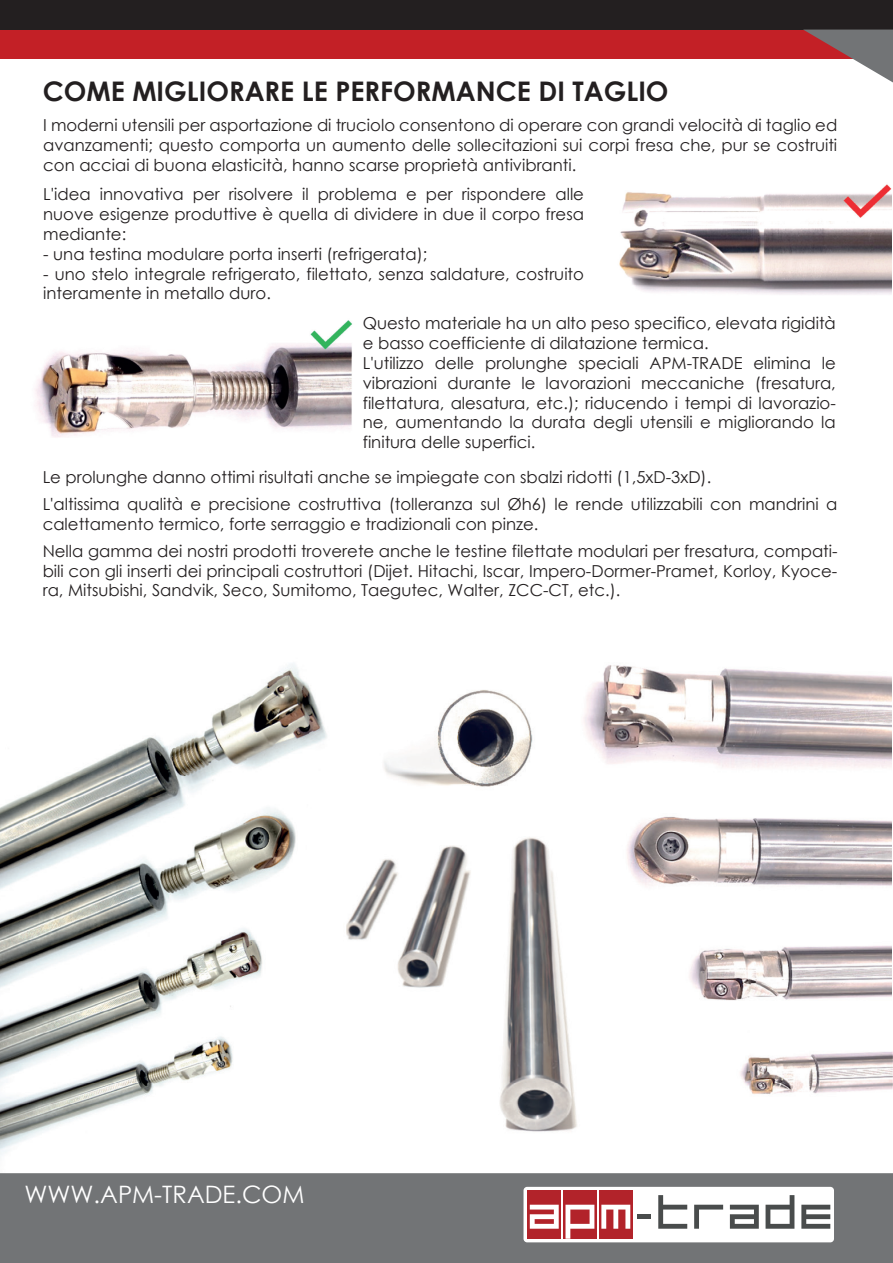
<style>
.page{position:relative;width:893px;height:1263px;background:#fff}
.page>*{position:absolute;margin:0;border:0;box-sizing:border-box;transform-origin:0 0}
.t1{font:700 27px "Century Gothic";color:#231f20}
.t2{font:24px "Century Gothic";color:#fff}
.t3{font:16.5px/19.8px "Century Gothic";color:#231f20}
</style>
<div class="page">
<img style="left:0;top:663px;width:893px;height:492px">
<img style="left:35px;top:320px;width:317px;height:117px">
<img style="left:619px;top:184px;width:273px;height:111px">
<img style="left:892px;top:637px;width:1px;height:64px">
<img style="left:892px;top:701px;width:1px;height:65px">
<img style="left:892px;top:766px;width:1px;height:64px">
<img style="left:892px;top:830px;width:1px;height:65px">
<img style="left:892px;top:895px;width:1px;height:64px">
<img style="left:892px;top:959px;width:1px;height:63px">
<div style="left:0;top:1173px;width:893px;height:90px;background:#727476"></div>
<div style="left:0;top:30px;width:893px;height:29px;background:#c32026"></div>
<div style="left:523px;top:1187px;width:311px;height:55px;background:#fff;border-radius:4px"></div>
<div style="left:528px;top:1190px;width:33px;height:49px;background:#b2232a"></div>
<svg style="left:530px;top:1205px;width:29px;height:24px"></svg>
<div style="left:563px;top:1190px;width:33px;height:49px;background:#b2232a"></div>
<svg style="left:565px;top:1205px;width:29px;height:34px"></svg>
<div style="left:599px;top:1190px;width:33px;height:49px;background:#b2232a"></div>
<svg style="left:601px;top:1205px;width:29px;height:24px"></svg>
<div style="left:637px;top:1214px;width:14px;height:5px;background:#494c4c"></div>
<svg style="left:658px;top:1195px;width:29px;height:34px"></svg>
<svg style="left:694px;top:1205px;width:29px;height:24px"></svg>
<svg style="left:730px;top:1205px;width:29px;height:24px"></svg>
<svg style="left:765px;top:1195px;width:29px;height:34px"></svg>
<svg style="left:801px;top:1205px;width:29px;height:24px"></svg>
<div style="left:0;top:0;width:893px;height:30px;background:#231f20"></div>
<svg style="left:804px;top:30px;width:89px;height:53px"></svg>
<h1 class="t1" style="left:43px;top:71px;width:627px">COME MIGLIORARE LE PERFORMANCE DI TAGLIO</h1>
<p class="t3" style="left:43px;top:115px;width:796px;text-align:justify">I moderni utensili per asportazione di truciolo consentono di operare con grandi velocità di taglio ed avanzamenti; questo comporta un aumento delle sollecitazioni sui corpi fresa che, pur se costruiti con acciai di buona elasticità, hanno scarse proprietà antivibranti.</p>
<p class="t3" style="left:43px;top:184px;width:542px;text-align:justify">L'idea innovativa per risolvere il problema e per rispondere alle nuove esigenze produttive è quella di dividere in due il corpo fresa mediante:</p>
<p class="t3" style="left:43px;top:244px;width:386px">- una testina modulare porta inserti (refrigerata);</p>
<p class="t3" style="left:43px;top:263px;width:542px">- uno stelo integrale refrigerato, filettato, senza saldature, costruito interamente in metallo duro.</p>
<p class="t3" style="left:363px;top:313px;width:475px">Questo materiale ha un alto peso specifico, elevata rigidità e basso coefficiente di dilatazione termica.<br>L'utilizzo delle prolunghe speciali APM-TRADE elimina le vibrazioni durante le lavorazioni meccaniche (fresatura, filettatura, alesatura, etc.); riducendo i tempi di lavorazio&shy;ne, aumentando la durata degli utensili e migliorando la finitura delle superfici.</p>
<p class="t3" style="left:43px;top:463px;width:796px;line-height:27px">Le prolunghe danno ottimi risultati anche se impiegate con sbalzi ridotti (1,5xD-3xD).<br>L'altissima qualità e precisione costruttiva (tolleranza sul Øh6) le rende utilizzabili con mandrini a</p>
<p class="t3" style="left:43px;top:510px;width:796px;line-height:27px">calettamento termico, forte serraggio e tradizionali con pinze.<br>Nella gamma dei nostri prodotti troverete anche le testine filettate modulari per fresatura, compati-</p>
<p class="t3" style="left:43px;top:561px;width:796px">bili con gli inserti dei principali costruttori (Dijet. Hitachi, Iscar, Impero-Dormer-Pramet, Korloy, Kyoce&shy;ra, Mitsubishi, Sandvik, Seco, Sumitomo, Taegutec, Walter, ZCC-CT, etc.).</p>
<h2 class="t2" style="left:24px;top:1178px;width:282px">WWW.APM-TRADE.COM</h2>
</div>
